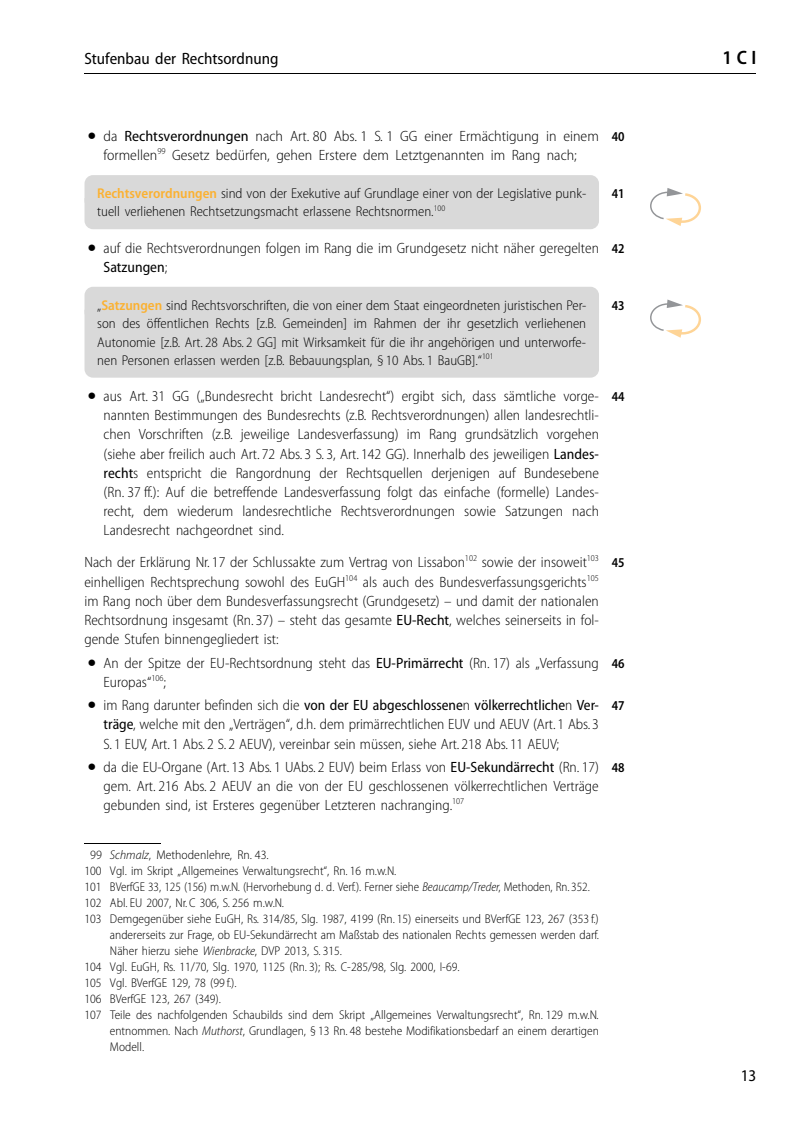
<style>
.page{position:relative;width:808px;height:1127px;background:#fff}
.page>*{position:absolute;margin:0;border:0;box-sizing:border-box;transform-origin:0 0}
.t1{font:600 semi-condensed 19.35px "Myriad Pro";color:#000}
.t2{font:semi-condensed 16.5px "Myriad Pro";color:#000}
.t3{font:300 semi-condensed 15px/19.2px "Myriad Pro";color:#000}
.t4{font:300 semi-condensed 14.25px/18.5px "Myriad Pro";color:#000;text-align:justify}
.t5{font:600 semi-condensed 13.65px "Myriad Pro";color:#000;scale:.95 1}
.t6{font:300 semi-condensed 12.75px/16px "Myriad Pro";color:#000;text-align:justify}
.t7{font:300 semi-condensed 9px "Myriad Pro";color:#000}
.s1{font-weight:400}
.s2{font-weight:600;font-size:13.65px}
.s3{font-weight:600;color:#fbb131}
.s4{font-style:italic}
</style>
<div class="page">
<div style="left:85px;top:175px;width:514px;height:34px;background:#d9d9d9;border-radius:9px"></div>
<div style="left:85px;top:203px;width:514px;height:26px;background:#d9d9d9"></div>
<div style="left:85px;top:287px;width:514px;height:34px;background:#d9d9d9;border-radius:9px"></div>
<div style="left:85px;top:315px;width:514px;height:63px;background:#d9d9d9"></div>
<hr style="left:85px;top:843px;width:76px;height:1px;background:#000">
<svg style="left:650px;top:188px;width:50px;height:38px"></svg>
<svg style="left:650px;top:300px;width:50px;height:38px"></svg>
<hr style="left:85px;top:73px;width:671px;height:1px;background:#000">
<p class="t2" style="left:85px;top:53px;width:196px">Stufenbau der Rechtsordnung</p>
<p class="t1" style="left:723px;top:51px;width:35px">1CI</p>
<p class="t3" style="left:104px;top:128px;width:523px;text-indent:-16px">• da <span class="s1">Rechtsverordnungen</span> nach Art. 80 Abs. 1 S. 1 GG einer Ermächtigung in einem <span class="s2">40 </span>formellen<sup>99</sup> Gesetz bedürfen, gehen Erstere dem Letztgenannten im Rang nach;</p>
<p class="t4" style="left:97px;top:185px;width:490px"><span class="s3">Rechtsverordnungen</span> sind von der Exekutive auf Grundlage einer von der Legislative punk-</p>
<p class="t5" style="left:612px;top:188px;width:15px">41</p>
<p class="t4" style="left:97px;top:204px;width:349px">tuell verliehenen Rechtsetzungsmacht erlassene Rechtsnormen.<sup>100</sup></p>
<p class="t3" style="left:104px;top:239px;width:523px;text-indent:-16px">• auf die Rechtsverordnungen folgen im Rang die im Grundgesetz nicht näher geregelten <span class="s2">42<br></span><span class="s1">Satzungen</span>;</p>
<p class="t4" style="left:97px;top:297px;width:490px">„<span class="s3">Satzungen</span> sind Rechtsvorschriften, die von einer dem Staat eingeordneten juristischen Per-</p>
<p class="t5" style="left:612px;top:300px;width:15px">43</p>
<p class="t4" style="left:97px;top:315px;width:490px">son des öffentlichen Rechts [z.B. Gemeinden] im Rahmen der ihr gesetzlich verliehenen Autonomie [z.B. Art. 28 Abs. 2 GG] mit Wirksamkeit für die ihr angehörigen und unterworfe&shy;nen Personen erlassen werden [z.B. Bebauungsplan, § 10 Abs. 1 BauGB].“<sup>101</sup></p>
<p class="t3" style="left:104px;top:388px;width:523px;text-indent:-16px">• aus Art. 31 GG („Bundesrecht bricht Landesrecht“) ergibt sich, dass sämtliche vorge- <span class="s2">44 </span>nannten Bestimmungen des Bundesrechts (z.B. Rechtsverordnungen) allen landesrechtli&shy;chen Vorschriften (z.B. jeweilige Landesverfassung) im Rang grundsätzlich vorgehen (siehe aber freilich auch Art. 72 Abs. 3 S. 3, Art. 142 GG). Innerhalb des jeweiligen <span class="s1">Landes&shy;recht</span>s entspricht die Rangordnung der Rechtsquellen derjenigen auf Bundesebene<br>(Rn. 37 ff.): Auf die betreffende Landesverfassung folgt das einfache (formelle) Landes&shy;recht, dem wiederum landesrechtliche Rechtsverordnungen sowie Satzungen nach Landesrecht nachgeordnet sind.</p>
<p class="t3" style="left:84px;top:554px;width:382px">Nach der Erklärung Nr. 17 der Schlussakte zum Vertrag von Lissabon</p>
<p class="t5" style="left:612px;top:558px;width:15px">45</p>
<p class="t7" style="left:465px;top:555px;width:14px">102</p>
<p class="t3" style="left:482px;top:554px;width:119px">sowie der insoweit<sup>103</sup></p>
<p class="t3" style="left:84px;top:573px;width:516px">einhelligen Rechtsprechung sowohl des EuGH<sup>104</sup> als auch des Bundesverfassungsgerichts<sup>105</sup></p>
<p class="t3" style="left:84px;top:592px;width:516px;text-align:justify">im Rang noch über dem Bundesverfassungsrecht (Grundgesetz) – und damit der nationalen Rechtsordnung insgesamt (Rn. 37) – steht das gesamte <span class="s1">EU-Recht</span>, welches seinerseits in fol&shy;gende Stufen binnengegliedert ist:</p>
<p class="t3" style="left:104px;top:654px;width:523px;text-indent:-16px">• An der Spitze der EU-Rechtsordnung steht das <span class="s1">EU-Primärrecht</span> (Rn. 17) als „Verfassung <span class="s2">46<br></span>Europas“<sup>106</sup>;</p>
<p class="t3" style="left:104px;top:697px;width:523px;text-indent:-16px">• im Rang darunter befinden sich die <span class="s1">von der EU abgeschlossene</span>n <span class="s1">völkerrechtliche</span>n <span class="s1">Ver-</span> <span class="s2">47 </span><span class="s1">träge</span>, welche mit den „Verträgen“, d.h. dem primärrechtlichen EUV und AEUV (Art. 1 Abs. 3<br>S. 1 EUV, Art. 1 Abs. 2 S. 2 AEUV), vereinbar sein müssen, siehe Art. 218 Abs. 11 AEUV;</p>
<p class="t3" style="left:104px;top:759px;width:523px;text-indent:-16px">• da die EU-Organe (Art. 13 Abs. 1 UAbs. 2 EUV) beim Erlass von <span class="s1">EU-Sekundärrecht</span> (Rn. 17) <span class="s2">48 </span>gem. Art. 216 Abs. 2 AEUV an die von der EU geschlossenen völkerrechtlichen Verträge gebunden sind, ist Ersteres gegenüber Letzteren nachranging.<sup>107</sup></p>
<p class="t6" style="left:90px;top:848px;width:180px">99 <span class="s4">Schmalz</span>, Methodenlehre, Rn. 43.</p>
<p class="t6" style="left:85px;top:864px;width:313px">100 Vgl. im Skript „Allgemeines Verwaltungsrecht“, Rn. 16 m.w.N.</p>
<p class="t6" style="left:85px;top:880px;width:507px">101 BVerfGE 33, 125 (156) m.w.N. (Hervorhebung d. d. Verf.). Ferner siehe <span class="s4">Beaucamp/Treder</span>, Methoden, Rn. 352.</p>
<p class="t6" style="left:85px;top:896px;width:201px">102 Abl. EU 2007, Nr. C 306, S. 256 m.w.N.</p>
<p class="t6" style="left:110px;top:912px;width:490px;text-indent:-25px">103 Demgegenüber siehe EuGH, Rs. 314/85, Slg. 1987, 4199 (Rn. 15) einerseits und BVerfGE 123, 267 (353 f.) andererseits zur Frage, ob EU-Sekundärrecht am Maßstab des nationalen Rechts gemessen werden darf.<br>Näher hierzu siehe <span class="s4">Wienbracke</span>, DVP 2013, S. 315.</p>
<p class="t6" style="left:85px;top:960px;width:377px">104 Vgl. EuGH, Rs. 11/70, Slg. 1970, 1125 (Rn. 3); Rs. C-285/98, Slg. 2000, I-69.<br>105 Vgl. BVerfGE 129, 78 (99 f.).</p>
<p class="t6" style="left:85px;top:992px;width:138px">106 BVerfGE 123, 267 (349).</p>
<p class="t6" style="left:110px;top:1008px;width:490px;text-indent:-25px">107 Teile des nachfolgenden Schaubilds sind dem Skript „Allgemeines Verwaltungsrecht“, Rn. 129 m.w.N. entnommen. Nach <span class="s4">Muthorst</span>, Grundlagen, § 13 Rn. 48 bestehe Modifikationsbedarf an einem derartigen Modell.</p>
<p class="t2" style="left:741px;top:1069px;width:17px">13</p>
</div>
